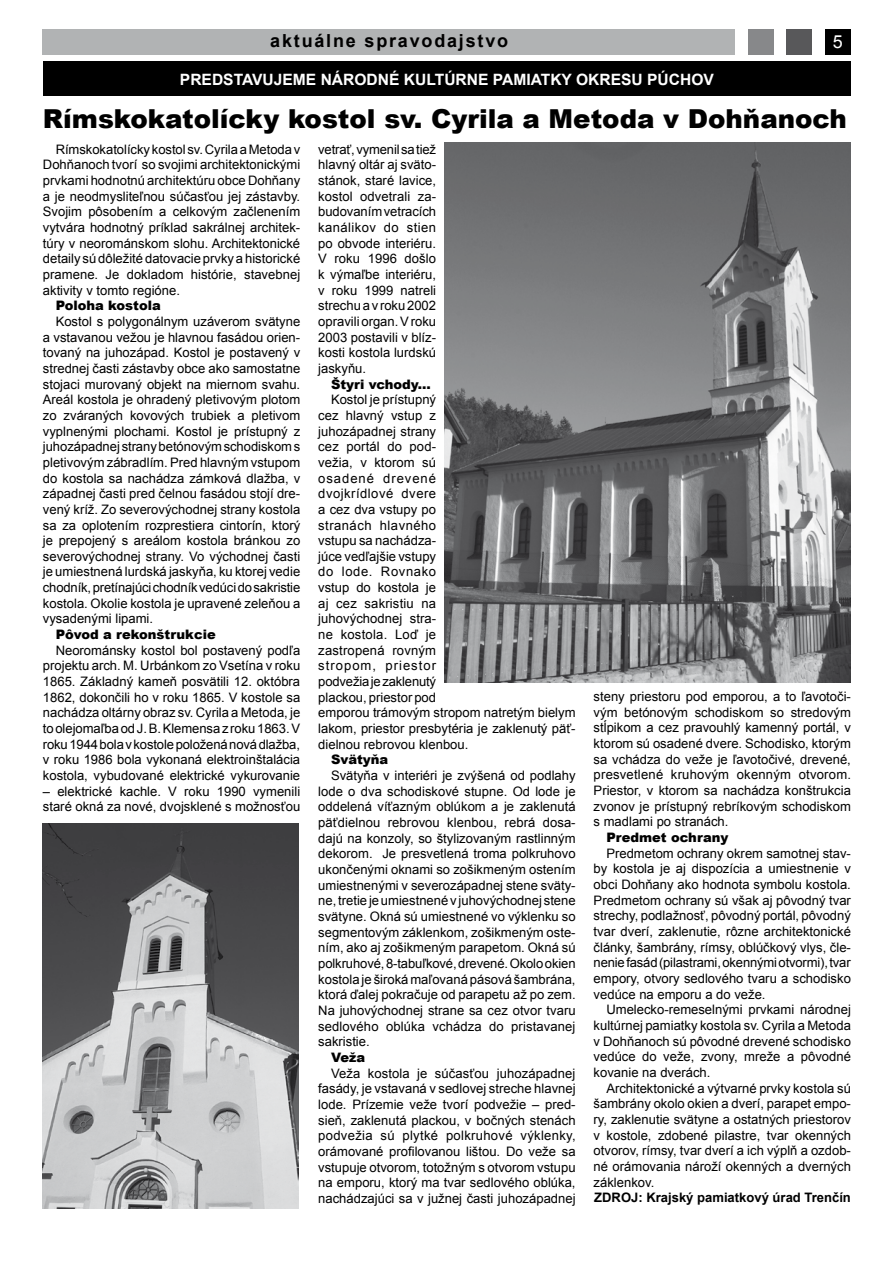
<style>
.page{position:relative;width:893px;height:1263px;background:#fff}
.page>*{position:absolute;margin:0;border:0;box-sizing:border-box;transform-origin:0 0}
.t1{font:900 26.1px "Arial";color:#000}
.t2{font:700 18px "Arial";letter-spacing:.1em;color:#000}
.t3{font:18px "Arial";color:#fff}
.t4{font:700 15.6px "Arial";color:#fff}
.t5{font:13.05px/15.6px "Arial";color:#000;text-align:justify}
.t6{font:900 13.05px "Arial";color:#000}
.t7{font:700 13.05px "Arial";color:#000}
</style>
<div class="page">
<div style="left:43px;top:29px;width:692px;height:25px;background:#b1b3b4"></div>
<div style="left:825px;top:29px;width:25px;height:25px;background:#000"></div>
<div style="left:787px;top:29px;width:25px;height:25px;background:#58585a"></div>
<div style="left:748px;top:29px;width:25px;height:25px;background:#87888a"></div>
<div style="left:43px;top:61px;width:808px;height:35px;background:#000"></div>
<img style="left:445px;top:142px;width:406px;height:541px">
<img style="left:43px;top:823px;width:255px;height:385px">
<h2 class="t2" style="left:270px;top:28px;width:239px">aktuálne spravodajstvo</h2>
<h2 class="t3" style="left:833px;top:26px;width:12px">57</h2>
<p class="t4" style="left:180px;top:69px;width:535px">PREDSTAVUJEME NÁRODNÉ KULTÚRNE PAMIATKY OKRESU PÚCHOV</p>
<h1 class="t1" style="left:43px;top:100px;width:806px">Rímskokatolícky kostol sv. Cyrila a Metoda v Dohňanoch</h1>
<p class="t5" style="left:43px;top:141px;width:259px;text-indent:13px">Rímskokatolícky kostol sv. Cyrila a Metoda v Dohňanoch tvorí so svojimi architektonickými prvkami hodnotnú architektúru obce Dohňany a je neodmysliteľnou súčasťou jej zástavby.<br>Svojim pôsobením a celkovým začlenením vytvára hodnotný príklad sakrálnej architek&shy;túry v neorománskom slohu. Architektonické detaily sú dôležité datovacie prvky a historické pramene. Je dokladom histórie, stavebnej aktivity v tomto regióne.</p>
<p class="t6" style="left:56px;top:296px;width:107px">Poloha kostola</p>
<p class="t5" style="left:43px;top:314px;width:259px;text-indent:13px">Kostol s polygonálnym uzáverom svätyne a vstavanou vežou je hlavnou fasádou orien&shy;tovaný na juhozápad. Kostol je postavený v strednej časti zástavby obce ako samostatne stojaci murovaný objekt na miernom svahu.<br>Areál kostola je ohradený pletivovým plotom zo zváraných kovových trubiek a pletivom vyplnenými plochami. Kostol je prístupný z juhozápadnej strany betónovým schodiskom s pletivovým zábradlím. Pred hlavným vstupom do kostola sa nachádza zámková dlažba, v západnej časti pred čelnou fasádou stojí dre&shy;vený kríž. Zo severovýchodnej strany kostola sa za oplotením rozprestiera cintorín, ktorý je prepojený s areálom kostola bránkou zo severovýchodnej strany. Vo východnej časti je umiestnená lurdská jaskyňa, ku ktorej vedie chodník, pretínajúci chodník vedúci do sakristie kostola. Okolie kostola je upravené zeleňou a vysadenými lipami.</p>
<p class="t6" style="left:56px;top:625px;width:162px">Pôvod a rekonštrukcie</p>
<p class="t5" style="left:43px;top:642px;width:259px;text-indent:13px">Neorománsky kostol bol postavený podľa projektu arch. M. Urbánkom zo Vsetína v roku 1865. Základný kameň posvätili 12. októbra 1862, dokončili ho v roku 1865. V kostole sa nachádza oltárny obraz sv. Cyrila a Metoda, je to olejomaľba od J. B. Klemensa z roku 1863. V roku 1944 bola v kostole položená nová dlažba, v roku 1986 bola vykonaná elektroinštalácia kostola, vybudované elektrické vykurovanie</p>
<p class="t5" style="left:43px;top:783px;width:259px">– elektrické kachle. V roku 1990 vymenili staré okná za nové, dvojsklené s možnosťou</p>
<p class="t5" style="left:318px;top:141px;width:119px">vetrať, vymenil sa tiež hlavný oltár aj sväto&shy;stánok, staré lavice, kostol odvetrali za&shy;budovaním vetracích kanálikov do stien po obvode interiéru.<br>V roku 1996 došlo k výmaľbe interiéru, v roku 1999 natreli strechu a v roku 2002 opravili organ. V roku 2003 postavili v blíz&shy;kosti kostola lurdskú jaskyňu.</p>
<p class="t6" style="left:331px;top:374px;width:101px">Štyri vchody...</p>
<p class="t5" style="left:318px;top:392px;width:259px;text-align:left;text-indent:13px">Kostol je prístupný<br>cez hlavný vstup z<br>juhozápadnej strany<br>cez portál do pod-<br>vežia, v ktorom sú<br>osadené drevené<br>dvojkrídlové dvere<br>a cez dva vstupy po<br>stranách hlavného<br>vstupu sa nachádza-<br>júce vedľajšie vstupy<br>do lode. Rovnako<br>vstup do kostola je<br>aj cez sakristiu na<br>juhovýchodnej stra-<br>ne kostola. Loď je<br>zastropená rovným<br>stropom, priestor<br>podvežia je zaklenutý<br>plackou, priestor pod<br>emporou trámovým stropom natretým bielym lakom, priestor presbytéria je zaklenutý päť&shy;dielnou rebrovou klenbou.</p>
<p class="t6" style="left:331px;top:750px;width:59px">Svätyňa</p>
<p class="t5" style="left:318px;top:768px;width:259px;text-indent:13px">Svätyňa v interiéri je zvýšená od podlahy lode o dva schodiskové stupne. Od lode je oddelená víťazným oblúkom a je zaklenutá päťdielnou rebrovou klenbou, rebrá dosa&shy;dajú na konzoly, so štylizovaným rastlinným dekorom. Je presvetlená troma polkruhovo ukončenými oknami so zošikmeným ostením umiestnenými v severozápadnej stene sväty&shy;ne, tretie je umiestnené v juhovýchodnej stene svätyne. Okná sú umiestnené vo výklenku so segmentovým záklenkom, zošikmeným oste&shy;ním, ako aj zošikmeným parapetom. Okná sú polkruhové, 8-tabuľkové, drevené. Okolo okien kostola je široká maľovaná pásová šambrána, ktorá ďalej pokračuje od parapetu až po zem.<br>Na juhovýchodnej strane sa cez otvor tvaru sedlového oblúka vchádza do pristavanej sakristie.</p>
<p class="t6" style="left:331px;top:1048px;width:36px">Veža</p>
<p class="t5" style="left:318px;top:1065px;width:259px;text-indent:13px">Veža kostola je súčasťou juhozápadnej fasády, je vstavaná v sedlovej streche hlavnej lode. Prízemie veže tvorí podvežie – pred&shy;sieň, zaklenutá plackou, v bočných stenách podvežia sú plytké polkruhové výklenky, orámované profilovanou lištou. Do veže sa vstupuje otvorom, totožným s otvorom vstupu na emporu, ktorý ma tvar sedlového oblúka, nachádzajúci sa v južnej časti juhozápadnej</p>
<p class="t5" style="left:594px;top:689px;width:259px">steny priestoru pod emporou, a to ľavotoči&shy;vým betónovým schodiskom so stredovým stĺpikom a cez pravouhlý kamenný portál, v ktorom sú osadené dvere. Schodisko, ktorým sa vchádza do veže je ľavotočivé, drevené, presvetlené kruhovým okenným otvorom.<br>Priestor, v ktorom sa nachádza konštrukcia zvonov je prístupný rebríkovým schodiskom s madlami po stranách.</p>
<p class="t6" style="left:606px;top:828px;width:124px">Predmet ochrany</p>
<p class="t5" style="left:594px;top:845px;width:259px;text-indent:13px">Predmetom ochrany okrem samotnej stav&shy;by kostola je aj dispozícia a umiestnenie v obci Dohňany ako hodnota symbolu kostola.<br>Predmetom ochrany sú však aj pôvodný tvar strechy, podlažnosť, pôvodný portál, pôvodný tvar dverí, zaklenutie, rôzne architektonické články, šambrány, rímsy, oblúčkový vlys, čle&shy;nenie fasád (pilastrami, okennými otvormi), tvar empory, otvory sedlového tvaru a schodisko vedúce na emporu a do veže.</p>
<p class="t5" style="left:594px;top:1002px;width:259px;text-indent:13px">Umelecko-remeselnými prvkami národnej kultúrnej pamiatky kostola sv. Cyrila a Metoda v Dohňanoch sú pôvodné drevené schodisko vedúce do veže, zvony, mreže a pôvodné kovanie na dverách.</p>
<p class="t5" style="left:594px;top:1080px;width:259px;text-indent:13px">Architektonické a výtvarné prvky kostola sú šambrány okolo okien a dverí, parapet empo&shy;ry, zaklenutie svätyne a ostatných priestorov v kostole, zdobené pilastre, tvar okenných otvorov, rímsy, tvar dverí a ich výplň a ozdob&shy;né orámovania nároží okenných a dverných záklenkov.</p>
<p class="t7" style="left:594px;top:1189px;width:258px">ZDROJ: Krajský pamiatkový úrad Trenčín</p>
</div>
